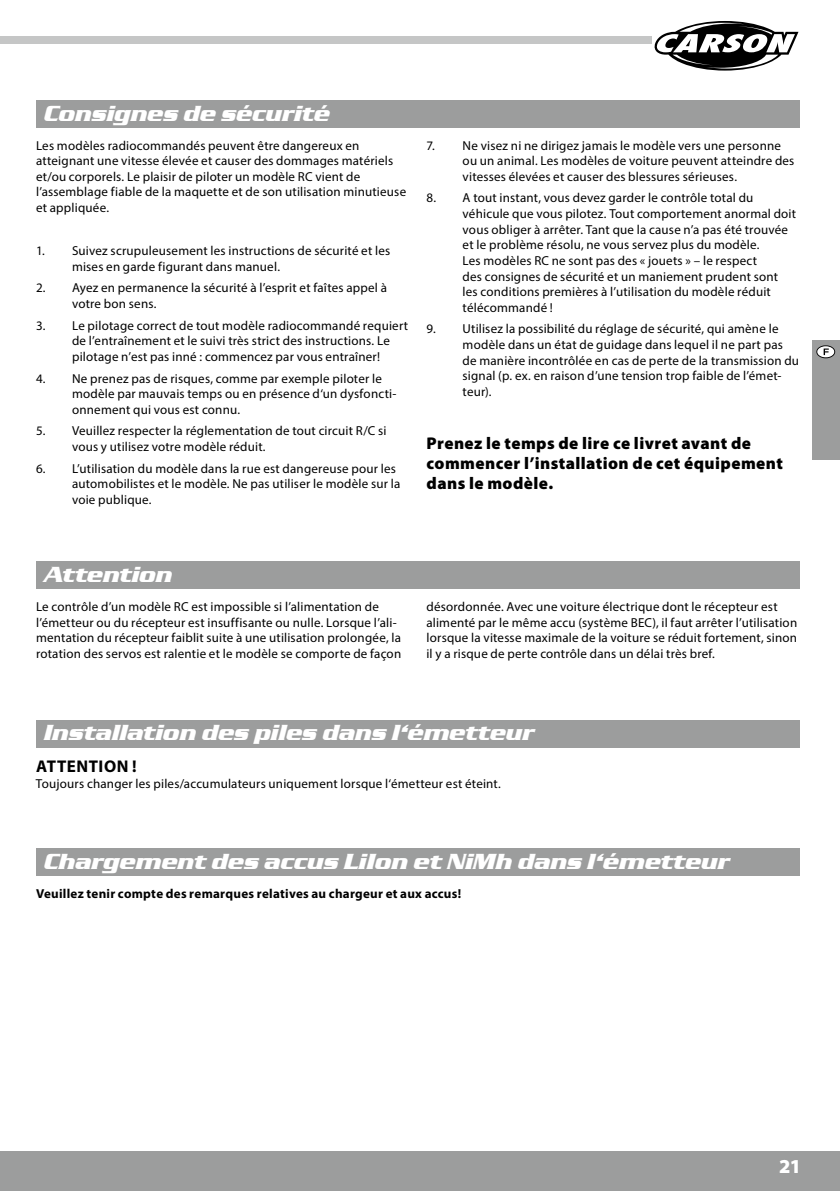
<style>
.page{position:relative;width:840px;height:1191px;background:#fff}
.page>*{position:absolute;margin:0;border:0;box-sizing:border-box;transform-origin:0 0}
.t1{font:italic 22.6px "Serpentine Becker";color:#fff}
.t2{font:900 19.8px "Myriad Pro";color:#fff}
.t3{font:900 17px/20.4px "Myriad Pro";letter-spacing:.025em;color:#000}
.t4{font:700 17px "Myriad Pro";letter-spacing:.03em;color:#000}
.t5{font:13px/15.6px "Myriad Pro";letter-spacing:.015em;color:#000}
.t6{font:700 13px "Myriad Pro";letter-spacing:.02em;color:#000}
</style>
<div class="page">
<div style="left:0;top:1151px;width:839px;height:40px;background:#9c9d9d"></div>
<div style="left:811px;top:340px;width:28px;height:119px;background:#9c9d9d"></div>
<div style="left:0;top:36px;width:651px;height:8px;background:#c5c6c6"></div>
<svg style="left:651px;top:21px;width:148px;height:50px"></svg>
<svg style="left:816px;top:345px;width:18px;height:13px"></svg>
<div style="left:36px;top:100px;width:763px;height:28px;background:#9c9d9d"></div>
<div style="left:36px;top:561px;width:763px;height:28px;background:#9c9d9d"></div>
<div style="left:36px;top:719px;width:763px;height:28px;background:#9c9d9d"></div>
<div style="left:36px;top:848px;width:763px;height:28px;background:#9c9d9d"></div>
<h1 class="t1" style="left:44px;top:100px;width:287px">Consignes de sécurité</h1>
<p class="t5" style="left:36px;top:137px;width:371px">Les modèles radiocommandés peuvent être dangereux en atteignant une vitesse élevée et causer des dommages matériels et/ou corporels. Le plaisir de piloter un modèle RC vient de l’assemblage fiable de la maquette et de son utilisation minutieuse et appliquée.</p>
<p class="t5" style="left:72px;top:243px;width:319px;text-indent:-36px">1. Suivez scrupuleusement les instructions de sécurité et les mises en garde figurant dans manuel.</p>
<p class="t5" style="left:72px;top:280px;width:316px;text-indent:-36px">2. Ayez en permanence la sécurité à l’esprit et faîtes appel à votre bon sens.</p>
<p class="t5" style="left:72px;top:317px;width:337px;text-indent:-36px">3. Le pilotage correct de tout modèle radiocommandé requiert de l’entraînement et le suivi très strict des instructions. Le pilotage n’est pas inné : commencez par vous entraîner!</p>
<p class="t5" style="left:72px;top:370px;width:326px;text-indent:-36px">4. Ne prenez pas de risques, comme par exemple piloter le modèle par mauvais temps ou en présence d‘un dysfoncti&shy;onnement qui vous est connu.</p>
<p class="t5" style="left:72px;top:423px;width:316px;text-indent:-36px">5. Veuillez respecter la réglementation de tout circuit R/C si vous y utilisez votre modèle réduit.</p>
<p class="t5" style="left:72px;top:460px;width:329px;text-indent:-36px">6. L’utilisation du modèle dans la rue est dangereuse pour les automobilistes et le modèle. Ne pas utiliser le modèle sur la voie publique.</p>
<p class="t5" style="left:462px;top:137px;width:333px;text-indent:-36px">7. Ne visez ni ne dirigez jamais le modèle vers une personne ou un animal. Les modèles de voiture peuvent atteindre des vitesses élevées et causer des blessures sérieuses.</p>
<p class="t5" style="left:462px;top:190px;width:335px;text-indent:-36px">8. A tout instant, vous devez garder le contrôle total du véhicule que vous pilotez. Tout comportement anormal doit vous obliger à arrêter. Tant que la cause n’a pas été trouvée et le problème résolu, ne vous servez plus du modèle.<br>Les modèles RC ne sont pas des « jouets » – le respect<br>des consignes de sécurité et un maniement prudent sont les conditions premières à l’utilisation du modèle réduit télécommandé !</p>
<p class="t5" style="left:462px;top:321px;width:338px;text-indent:-36px">9. Utilisez la possibilité du réglage de sécurité, qui amène le modèle dans un état de guidage dans lequel il ne part pas de manière incontrôlée en cas de perte de la transmission du signal (p. ex. en raison d’une tension trop faible de l’émet&shy;teur).</p>
<h3 class="t3" style="left:426px;top:432px;width:357px">Prenez le temps de lire ce livret avant de commencer l’installation de cet équipement dans le modèle.</h3>
<h1 class="t1" style="left:44px;top:562px;width:130px">Attention</h1>
<p class="t5" style="left:36px;top:599px;width:366px">Le contrôle d’un modèle RC est impossible si l’alimentation de l’émetteur ou du récepteur est insuffisante ou nulle. Lorsque l’ali&shy;mentation du récepteur faiblit suite à une utilisation prolongée, la rotation des servos est ralentie et le modèle se comporte de façon</p>
<p class="t5" style="left:426px;top:599px;width:372px">désordonnée. Avec une voiture électrique dont le récepteur est alimenté par le même accu (système BEC), il faut arrêter l’utilisation lorsque la vitesse maximale de la voiture se réduit fortement, sinon il y a risque de perte contrôle dans un délai très bref.</p>
<h1 class="t1" style="left:44px;top:720px;width:491px">Installation des piles dans l‘émetteur</h1>
<h3 class="t4" style="left:36px;top:755px;width:102px">ATTENTION !</h3>
<p class="t5" style="left:36px;top:775px;width:466px">Toujours changer les piles/accumulateurs uniquement lorsque l‘émetteur est éteint.</p>
<h1 class="t1" style="left:44px;top:848px;width:686px">Chargement des accus LiIon et NiMh dans l‘émetteur</h1>
<p class="t6" style="left:36px;top:885px;width:426px">Veuillez tenir compte des remarques relatives au chargeur et aux accus!</p>
<h2 class="t2" style="left:778px;top:1153px;width:24px">21</h2>
</div>
